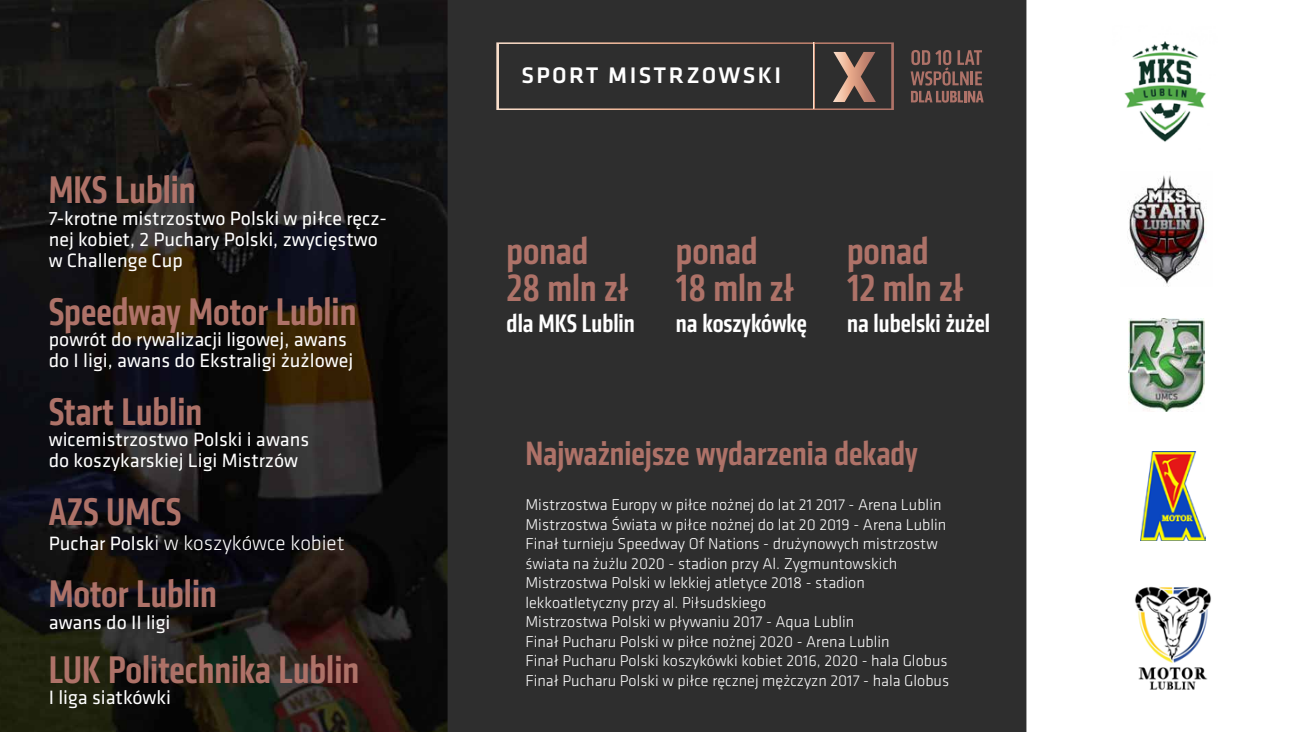
<style>
.page{position:relative;width:1309px;height:732px;background:#fff}
.page>*{position:absolute;margin:0;border:0;box-sizing:border-box;transform-origin:0 0}
.t1{font:500 40px "Klavika Condensed";color:#ae7268}
.t2{font:500 39.38px/37.1px "Klavika Condensed";color:#ae7268}
.t3{font:500 35px "Klavika Condensed";color:#ae7268}
.t4{font:500 26.25px "Klavika Condensed";color:#fff}
.t5{font:500 23.38px "Klavika";letter-spacing:.1em;color:#fff}
.t6{font:300 21.25px "Klavika";color:#fff}
.t7{font:20px/21.2px "Klavika";color:#fff}
.t8{font:300 16.25px/19.5px "Klavika";color:#fff}
.s1{font-weight:400;font-size:20px}
</style>
<div class="page">
<img style="left:0;top:0;width:448px;height:731px">
<div style="left:448px;top:0;width:578px;height:731px;background:#2e2e2e"></div>
<svg style="left:910px;top:50px;width:73px;height:53px;background:#5e4743"></svg>
<svg style="left:496px;top:42px;width:398px;height:68px;background:#3e3937"></svg>
<hr style="left:814px;top:42px;width:1px;height:67px;background:#d5967c">
<hr style="left:813px;top:42px;width:1px;height:67px;background:#f9decb">
<img style="left:1124px;top:41px;width:82px;height:101px">
<img style="left:1135px;top:586px;width:76px;height:104px">
<img style="left:1128px;top:175px;width:78px;height:112px">
<img style="left:1129px;top:318px;width:75px;height:93px">
<img style="left:1140px;top:451px;width:65px;height:88px">
<h1 class="t1" style="left:49px;top:165px;width:148px">MKS Lublin</h1>
<p class="t7" style="left:49px;top:206px;width:340px">7-krotne mistrzostwo Polski w piłce ręcz&shy;nej kobiet, 2 Puchary Polski, zwycięstwo w Challenge Cup</p>
<h1 class="t1" style="left:49px;top:286px;width:309px">Speedway Motor Lublin</h1>
<p class="t7" style="left:49px;top:328px;width:306px">powrót do rywalizacji ligowej, awans do I ligi, awans do Ekstraligi żużlowej</p>
<h1 class="t1" style="left:49px;top:386px;width:155px">Start Lublin</h1>
<p class="t7" style="left:49px;top:428px;width:262px">wicemistrzostwo Polski i awans do koszykarskiej Ligi Mistrzów</p>
<h1 class="t1" style="left:49px;top:486px;width:134px">AZS UMCS</h1>
<h3 class="t6" style="left:49px;top:530px;width:297px"><span class="s1">Puchar Polsk</span>i w koszykówce kobiet</h3>
<h1 class="t1" style="left:49px;top:568px;width:169px">Motor Lublin</h1>
<p class="t7" style="left:49px;top:610px;width:123px">awans do II ligi</p>
<h1 class="t1" style="left:49px;top:643px;width:312px">LUK Politechnika Lublin</h1>
<p class="t7" style="left:49px;top:685px;width:124px">I liga siatkówki</p>
<h3 class="t5" style="left:521px;top:60px;width:261px">SPORT MISTRZOWSKI</h3>
<h2 class="t2" style="left:507px;top:232px;width:123px">ponad<br>28 mln zł</h2>
<h3 class="t4" style="left:507px;top:306px;width:130px">dla MKS Lublin</h3>
<h2 class="t2" style="left:676px;top:232px;width:120px">ponad<br>18 mln zł</h2>
<h3 class="t4" style="left:676px;top:306px;width:133px">na koszykówkę</h3>
<h2 class="t2" style="left:847px;top:232px;width:118px">ponad<br>12 mln zł</h2>
<h3 class="t4" style="left:847px;top:306px;width:145px">na lubelski żużel</h3>
<h3 class="t3" style="left:525px;top:431px;width:394px">Najważniejsze wydarzenia dekady</h3>
<p class="t8" style="left:525px;top:495px;width:425px">Mistrzostwa Europy w piłce nożnej do lat 21 2017 - Arena Lublin Mistrzostwa Świata w piłce nożnej do lat 20 2019 - Arena Lublin Finał turnieju Speedway Of Nations - drużynowych mistrzostw świata na żużlu 2020 - stadion przy Al. Zygmuntowskich Mistrzostwa Polski w lekkiej atletyce 2018 - stadion lekkoatletyczny przy al. Piłsudskiego<br>Mistrzostwa Polski w pływaniu 2017 - Aqua Lublin<br>Finał Pucharu Polski w piłce nożnej 2020 - Arena Lublin<br>Finał Pucharu Polski koszykówki kobiet 2016, 2020 - hala Globus Finał Pucharu Polski w piłce ręcznej mężczyzn 2017 - hala Globus</p>
</div>
